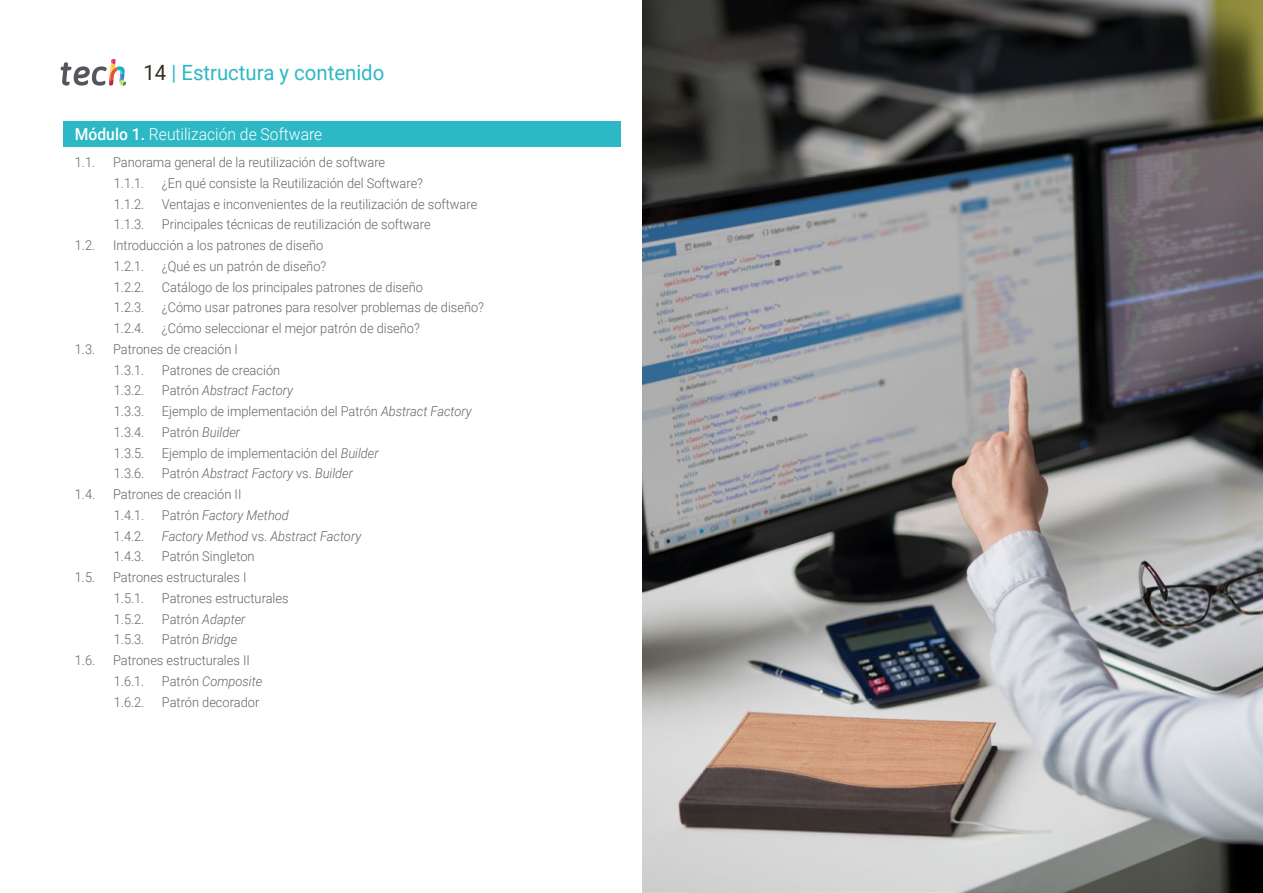
<style>
.page{position:relative;width:1263px;height:893px;background:#fff}
.page>*{position:absolute;margin:0;border:0;box-sizing:border-box;transform-origin:0 0}
.t1{font:21px "Roboto";color:#2db8c5}
.t2{font:300 16.5px "Roboto";color:#fff;scale:.95 1}
.t3{font:300 13.5px/20.7px "Roboto";color:#61646a;scale:.95 1}
.t4{font:italic 300 13.5px "Roboto";color:#61646a;scale:.95 1}
.s1{color:#312e20}
.s2{font-weight:500}
.s3{font-style:normal}
.s4{font-style:italic}
</style>
<div class="page">
<img style="left:642px;top:0;width:621px;height:893px">
<div style="left:64px;top:121px;width:557px;height:25px;background:#2db8c5"></div>
<svg style="left:61px;top:59px;width:65px;height:27px"></svg>
<h1 class="t1" style="left:144px;top:57px;width:242px"><span class="s1">14</span> | Estructura y contenido</h1>
<p class="t2" style="left:75px;top:123px;width:262px"><span class="s2">Módulo 1.</span> Reutilización de Software</p>
<p class="t3" style="left:75px;top:151px;width:23px">1.1.</p>
<p class="t3" style="left:113px;top:151px;width:288px">Panorama general de la reutilización de software<br>1.1.1.</p>
<p class="t3" style="left:162px;top:172px;width:277px">¿En qué consiste la Reutilización del Software?</p>
<p class="t3" style="left:114px;top:193px;width:34px">1.1.2.</p>
<p class="t3" style="left:162px;top:193px;width:334px">Ventajas e inconvenientes de la reutilización de software</p>
<p class="t3" style="left:114px;top:214px;width:34px">1.1.3.</p>
<p class="t3" style="left:162px;top:214px;width:284px">Principales técnicas de reutilización de software</p>
<p class="t3" style="left:75px;top:234px;width:23px">1.2.</p>
<p class="t3" style="left:113px;top:234px;width:223px">Introducción a los patrones de diseño<br>1.2.1.</p>
<p class="t3" style="left:162px;top:255px;width:175px">¿Qué es un patrón de diseño?</p>
<p class="t3" style="left:114px;top:276px;width:34px">1.2.2.</p>
<p class="t3" style="left:162px;top:276px;width:276px">Catálogo de los principales patrones de diseño</p>
<p class="t3" style="left:114px;top:297px;width:34px">1.2.3.</p>
<p class="t3" style="left:162px;top:297px;width:341px">¿Cómo usar patrones para resolver problemas de diseño?</p>
<p class="t3" style="left:114px;top:317px;width:34px">1.2.4.</p>
<p class="t3" style="left:162px;top:317px;width:273px">¿Cómo seleccionar el mejor patrón de diseño?</p>
<p class="t3" style="left:75px;top:338px;width:23px">1.3.</p>
<p class="t3" style="left:113px;top:338px;width:133px">Patrones de creación I<br>1.3.1.</p>
<p class="t3" style="left:162px;top:359px;width:126px">Patrones de creación</p>
<p class="t3" style="left:114px;top:380px;width:34px">1.3.2.</p>
<p class="t4" style="left:162px;top:381px;width:140px"><span class="s3">Patrón</span> Abstract Factory</p>
<p class="t3" style="left:114px;top:400px;width:34px">1.3.3.</p>
<p class="t3" style="left:162px;top:400px;width:328px">Ejemplo de implementación del Patrón <span class="s4">Abstract Factory</span></p>
<p class="t3" style="left:114px;top:421px;width:34px">1.3.4.</p>
<p class="t4" style="left:162px;top:423px;width:84px"><span class="s3">Patrón</span> Builder</p>
<p class="t3" style="left:114px;top:442px;width:34px">1.3.5.</p>
<p class="t3" style="left:162px;top:442px;width:230px">Ejemplo de implementación del <span class="s4">Builder</span></p>
<p class="t3" style="left:114px;top:463px;width:34px">1.3.6.</p>
<p class="t4" style="left:162px;top:464px;width:203px"><span class="s3">Patrón</span> Abstract Factory <span class="s3">vs.</span> Builder</p>
<p class="t3" style="left:75px;top:483px;width:23px">1.4.</p>
<p class="t3" style="left:113px;top:483px;width:137px">Patrones de creación II<br>1.4.1.</p>
<p class="t4" style="left:162px;top:506px;width:135px"><span class="s3">Patrón</span> Factory Method</p>
<p class="t3" style="left:114px;top:525px;width:34px">1.4.2.</p>
<p class="t4" style="left:162px;top:526px;width:211px">Factory Method <span class="s3">vs.</span> Abstract Factory</p>
<p class="t3" style="left:114px;top:546px;width:34px">1.4.3.</p>
<p class="t3" style="left:162px;top:546px;width:99px">Patrón Singleton</p>
<p class="t3" style="left:75px;top:566px;width:23px">1.5.</p>
<p class="t3" style="left:113px;top:566px;width:142px">Patrones estructurales I<br>1.5.1.</p>
<p class="t3" style="left:162px;top:587px;width:135px">Patrones estructurales</p>
<p class="t3" style="left:114px;top:608px;width:34px">1.5.2.</p>
<p class="t4" style="left:162px;top:609px;width:90px"><span class="s3">Patrón</span> Adapter</p>
<p class="t3" style="left:114px;top:629px;width:34px">1.5.3.</p>
<p class="t3" style="left:162px;top:629px;width:81px">Patrón <span class="s4">Bridge</span></p>
<p class="t3" style="left:75px;top:649px;width:23px">1.6.</p>
<p class="t3" style="left:113px;top:649px;width:145px">Patrones estructurales II<br>1.6.1.</p>
<p class="t4" style="left:162px;top:672px;width:107px"><span class="s3">Patrón</span> Composite</p>
<p class="t3" style="left:114px;top:691px;width:34px">1.6.2.</p>
<p class="t3" style="left:162px;top:691px;width:104px">Patrón decorador</p>
</div>
